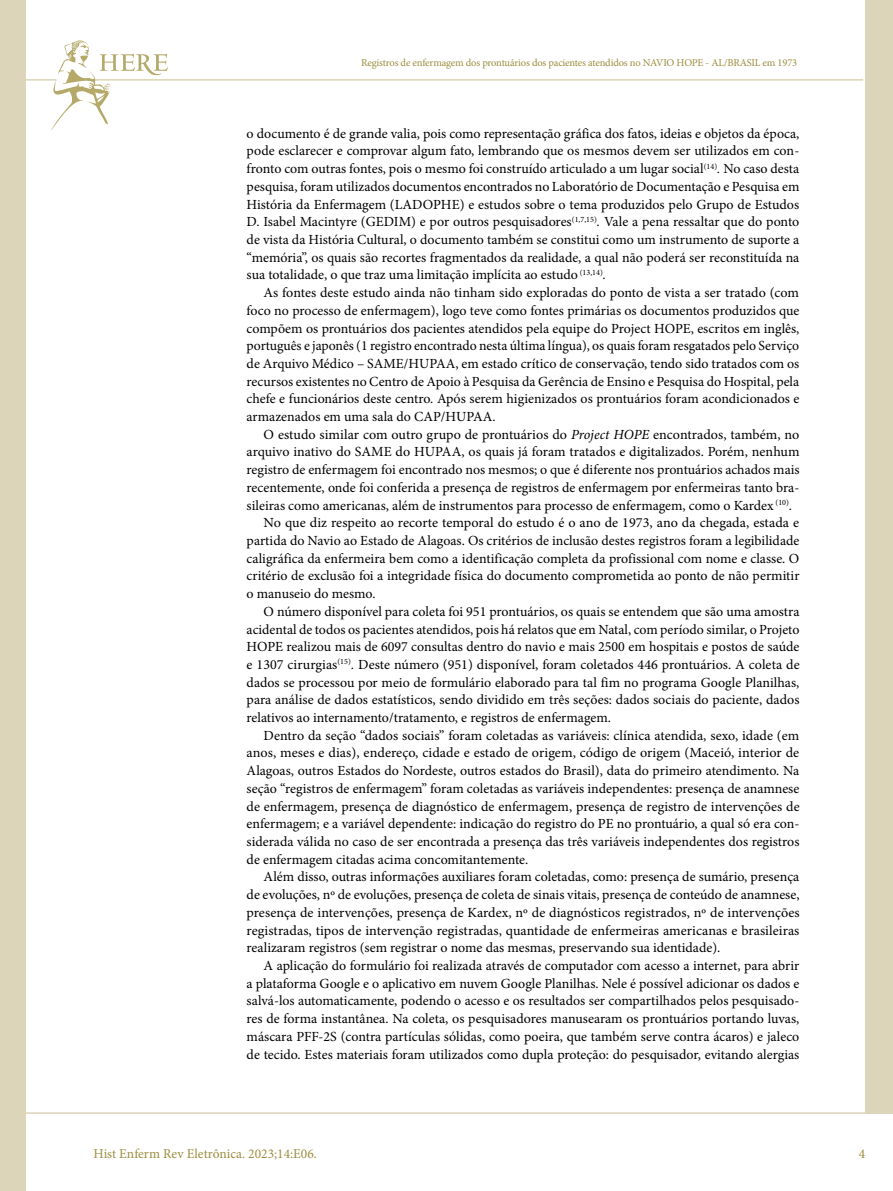
<style>
.page{position:relative;width:893px;height:1191px;background:#fff}
.page>*{position:absolute;margin:0;border:0;box-sizing:border-box;transform-origin:0 0}
.t1{font:13.95px/17.7px "Minion Pro";color:#000;text-align:justify}
.t2{font:13.5px "Minion Pro";color:#9b8e3f}
.t3{font:10.5px "Minion Pro";letter-spacing:-.015em;color:#9b8e3f}
.s1{font-style:italic}
</style>
<div class="page">
<hr style="left:0;top:1112px;width:893px;height:1px;background:#dcd5b9">
<hr style="left:0;top:79px;width:863px;height:2px;background:#dcd5b9">
<div style="left:865px;top:0;width:28px;height:1113px;background:#dcd5b9"></div>
<div style="left:0;top:0;width:26px;height:1191px;background:#dcd5b9"></div>
<svg style="left:50px;top:40px;width:118px;height:91px"></svg>
<p class="t3" style="left:361px;top:56px;width:438px">Registros de enfermagem dos prontuários dos pacientes atendidos no NAVIO HOPE - AL/BRASIL em 1973</p>
<p class="t1" style="left:247px;top:124px;width:554px">o documento é de grande valia, pois como representação gráfica dos fatos, ideias e objetos da época, pode esclarecer e comprovar algum fato, lembrando que os mesmos devem ser utilizados em con&shy;fronto com outras fontes, pois o mesmo foi construído articulado a um lugar social<sup>(14)</sup><span class="s1">.</span> No caso desta pesquisa, foram utilizados documentos encontrados no Laboratório de Documentação e Pesquisa em História da Enfermagem (LADOPHE) e estudos sobre o tema produzidos pelo Grupo de Estudos D. Isabel Macintyre (GEDIM) e por outros pesquisadores<sup>(1,7,15)</sup><span class="s1">.</span> Vale a pena ressaltar que do ponto de vista da História Cultural, o documento também se constitui como um instrumento de suporte a “memória”, os quais são recortes fragmentados da realidade, a qual não poderá ser reconstituída na sua totalidade, o que traz uma limitação implícita ao estudo <sup>(13,14)</sup><span class="s1">.</span></p>
<p class="t1" style="left:247px;top:284px;width:554px;text-indent:17px">As fontes deste estudo ainda não tinham sido exploradas do ponto de vista a ser tratado (com foco no processo de enfermagem), logo teve como fontes primárias os documentos produzidos que compõem os prontuários dos pacientes atendidos pela equipe do Project HOPE, escritos em inglês, português e japonês (1 registro encontrado nesta última língua), os quais foram resgatados pelo Serviço de Arquivo Médico – SAME/HUPAA, em estado crítico de conservação, tendo sido tratados com os recursos existentes no Centro de Apoio à Pesquisa da Gerência de Ensino e Pesquisa do Hospital, pela chefe e funcionários deste centro. Após serem higienizados os prontuários foram acondicionados e armazenados em uma sala do CAP/HUPAA.</p>
<p class="t1" style="left:264px;top:425px;width:537px">O estudo similar com outro grupo de prontuários do <span class="s1">Project HOPE</span> encontrados, também, no</p>
<p class="t1" style="left:247px;top:443px;width:554px">arquivo inativo do SAME do HUPAA, os quais já foram tratados e digitalizados. Porém, nenhum</p>
<p class="t1" style="left:247px;top:461px;width:554px">registro de enfermagem foi encontrado nos mesmos; o que é diferente nos prontuários achados mais</p>
<p class="t1" style="left:247px;top:478px;width:554px">recentemente, onde foi conferida a presença de registros de enfermagem por enfermeiras tanto bra-</p>
<p class="t1" style="left:247px;top:496px;width:547px">sileiras como americanas, além de instrumentos para processo de enfermagem, como o Kardex <sup>(10)</sup><span class="s1">.</span></p>
<p class="t1" style="left:264px;top:514px;width:537px">No que diz respeito ao recorte temporal do estudo é o ano de 1973, ano da chegada, estada e</p>
<p class="t1" style="left:247px;top:532px;width:554px">partida do Navio ao Estado de Alagoas. Os critérios de inclusão destes registros foram a legibilidade</p>
<p class="t1" style="left:247px;top:549px;width:554px">caligráfica da enfermeira bem como a identificação completa da profissional com nome e classe. O</p>
<p class="t1" style="left:247px;top:567px;width:554px">critério de exclusão foi a integridade física do documento comprometida ao ponto de não permitir</p>
<p class="t1" style="left:247px;top:585px;width:130px">o manuseio do mesmo.</p>
<p class="t1" style="left:264px;top:602px;width:537px">O número disponível para coleta foi 951 prontuários, os quais se entendem que são uma amostra</p>
<p class="t1" style="left:247px;top:620px;width:554px">acidental de todos os pacientes atendidos, pois há relatos que em Natal, com período similar, o Projeto</p>
<p class="t1" style="left:247px;top:638px;width:554px">HOPE realizou mais de 6097 consultas dentro do navio e mais 2500 em hospitais e postos de saúde</p>
<p class="t1" style="left:247px;top:655px;width:554px">e 1307 cirurgias<sup>(15)</sup><span class="s1">.</span> Deste número (951) disponível, foram coletados 446 prontuários. A coleta de</p>
<p class="t1" style="left:247px;top:673px;width:554px">dados se processou por meio de formulário elaborado para tal fim no programa Google Planilhas,</p>
<p class="t1" style="left:247px;top:691px;width:554px">para análise de dados estatísticos, sendo dividido em três seções: dados sociais do paciente, dados</p>
<p class="t1" style="left:247px;top:709px;width:366px">relativos ao internamento/tratamento, e registros de enfermagem.</p>
<p class="t1" style="left:264px;top:726px;width:537px">Dentro da seção “dados sociais” foram coletadas as variáveis: clínica atendida, sexo, idade (em</p>
<p class="t1" style="left:247px;top:744px;width:554px">anos, meses e dias), endereço, cidade e estado de origem, código de origem (Maceió, interior de</p>
<p class="t1" style="left:247px;top:762px;width:554px">Alagoas, outros Estados do Nordeste, outros estados do Brasil), data do primeiro atendimento. Na</p>
<p class="t1" style="left:247px;top:779px;width:554px">seção “registros de enfermagem” foram coletadas as variáveis independentes: presença de anamnese</p>
<p class="t1" style="left:247px;top:797px;width:554px">de enfermagem, presença de diagnóstico de enfermagem, presença de registro de intervenções de</p>
<p class="t1" style="left:247px;top:815px;width:554px">enfermagem; e a variável dependente: indicação do registro do PE no prontuário, a qual só era con-</p>
<p class="t1" style="left:247px;top:832px;width:554px">siderada válida no caso de ser encontrada a presença das três variáveis independentes dos registros</p>
<p class="t1" style="left:247px;top:850px;width:283px">de enfermagem citadas acima concomitantemente.</p>
<p class="t1" style="left:264px;top:868px;width:537px">Além disso, outras informações auxiliares foram coletadas, como: presença de sumário, presença</p>
<p class="t1" style="left:247px;top:886px;width:554px">de evoluções, nº de evoluções, presença de coleta de sinais vitais, presença de conteúdo de anamnese,</p>
<p class="t1" style="left:247px;top:903px;width:554px">presença de intervenções, presença de Kardex, nº de diagnósticos registrados, nº de intervenções</p>
<p class="t1" style="left:247px;top:921px;width:554px">registradas, tipos de intervenção registradas, quantidade de enfermeiras americanas e brasileiras</p>
<p class="t1" style="left:247px;top:939px;width:475px">realizaram registros (sem registrar o nome das mesmas, preservando sua identidade).</p>
<p class="t1" style="left:264px;top:956px;width:537px">A aplicação do formulário foi realizada através de computador com acesso a internet, para abrir</p>
<p class="t1" style="left:247px;top:974px;width:554px">a plataforma Google e o aplicativo em nuvem Google Planilhas. Nele é possível adicionar os dados e</p>
<p class="t1" style="left:247px;top:992px;width:554px">salvá-los automaticamente, podendo o acesso e os resultados ser compartilhados pelos pesquisado-</p>
<p class="t1" style="left:247px;top:1009px;width:554px">res de forma instantânea. Na coleta, os pesquisadores manusearam os prontuários portando luvas,</p>
<p class="t1" style="left:247px;top:1027px;width:554px">máscara PFF-2S (contra partículas sólidas, como poeira, que também serve contra ácaros) e jaleco</p>
<p class="t1" style="left:247px;top:1045px;width:554px">de tecido. Estes materiais foram utilizados como dupla proteção: do pesquisador, evitando alergias</p>
<p class="t2" style="left:94px;top:1144px;width:225px">Hist Enferm Rev Eletrônica. 2023;14:E06.</p>
<p class="t2" style="left:859px;top:1144px;width:8px">4</p>
</div>
